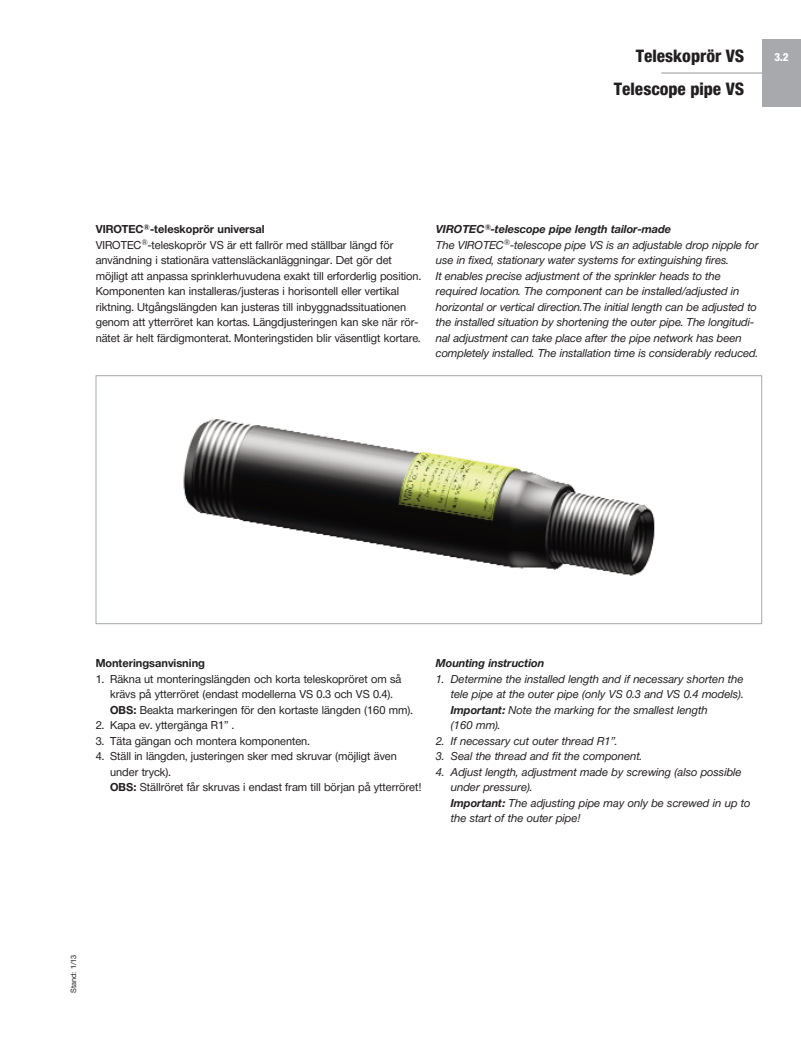
<style>
.page{position:relative;width:801px;height:1053px;background:#fff}
.page>*{position:absolute;margin:0;border:0;box-sizing:border-box;transform-origin:0 0}
.t1{font:800 17.5px "Neue Helvetica Condensed BSK";color:#231f20}
.t2{font:italic 11.25px/15.5px "Neue Helvetica BSK";letter-spacing:-.005em;color:#231f20}
.t3{font:11.25px/15.5px "Neue Helvetica BSK";color:#231f20}
.t4{font:700 11.25px "Neue Helvetica BSK";color:#231f20}
.t5{font:italic 700 11.25px "Neue Helvetica BSK";color:#231f20}
.t6{font:800 11.25px "Neue Helvetica Condensed BSK";color:#fff}
.t7{font:7.5px "Neue Helvetica BSK";color:#231f20}
.s1{font-weight:700}
</style>
<div class="page">
<div style="left:762px;top:39px;width:39px;height:68px;background:#a8a9ad"></div>
<hr style="left:661px;top:72px;width:101px;height:2px;background:#a8a9ad">
<img style="left:183px;top:419px;width:472px;height:157px">
<div style="left:96px;top:375px;width:666px;height:249px;border:1px solid #a8a9ad"></div>
<h1 class="t1" style="left:636px;top:46px;width:110px">Teleskoprör VS</h1>
<p class="t6" style="left:774px;top:51px;width:16px">3.2</p>
<h1 class="t1" style="left:614px;top:80px;width:132px">Telescope pipe VS</h1>
<p class="t3" style="left:96px;top:221px;width:327px"><span class="s1">VIROTEC</span><sup>®</sup><span class="s1">-teleskoprör universal<br></span>VIROTEC<sup>®</sup>-teleskoprör VS är ett fallrör med ställbar längd för användning i stationära vattensläckanläggningar. Det gör det möjligt att anpassa sprinklerhuvudena exakt till erforderlig position.<br>Komponenten kan installeras/justeras i horisontell eller vertikal riktning. Utgångslängden kan justeras till inbyggnadssituationen genom att ytterröret kan kortas. Längdjusteringen kan ske när rör&shy;nätet är helt färdigmonterat. Monteringstiden blir väsentligt kortare.</p>
<p class="t2" style="left:436px;top:221px;width:324px"><span class="s1">VIROTEC</span><sup>®</sup><span class="s1">-telescope pipe length tailor-made<br></span>The VIROTEC<sup>®</sup>-telescope pipe VS is an adjustable drop nipple for use in fixed, stationary water systems for extinguishing fires.<br>It enables precise adjustment of the sprinkler heads to the required location. The component can be installed/adjusted in horizontal or vertical direction.The initial length can be adjusted to the installed situation by shortening the outer pipe. The longitudi&shy;nal adjustment can take place after the pipe network has been completely installed. The installation time is considerably reduced.</p>
<p class="t4" style="left:96px;top:657px;width:111px">Monteringsanvisning</p>
<p class="t3" style="left:110px;top:671px;width:304px;text-indent:-14px">1. Räkna ut monteringslängden och korta teleskopröret om så krävs på ytterröret (endast modellerna VS 0.3 och VS 0.4).<br><span class="s1">OBS:</span> Beakta markeringen för den kortaste längden (160 mm).</p>
<p class="t3" style="left:96px;top:717px;width:140px">2. Kapa ev. yttergänga R1” .</p>
<p class="t3" style="left:96px;top:733px;width:215px">3. Täta gängan och montera komponenten.</p>
<p class="t3" style="left:110px;top:748px;width:313px;text-indent:-14px">4. Ställ in längden, justeringen sker med skruvar (möjligt även under tryck).<br><span class="s1">OBS:</span> Ställröret får skruvas i endast fram till början på ytterröret!</p>
<p class="t5" style="left:436px;top:657px;width:110px">Mounting instruction</p>
<p class="t2" style="left:451px;top:671px;width:294px;text-indent:-15px">1. Determine the installed length and if necessary shorten the tele pipe at the outer pipe (only VS 0.3 and VS 0.4 models).<br><span class="s1">Important:</span> Note the marking for the smallest length<br>(160 mm).</p>
<p class="t2" style="left:436px;top:733px;width:183px">2. If necessary cut outer thread R1”.</p>
<p class="t2" style="left:436px;top:748px;width:208px">3. Seal the thread and fit the component.</p>
<p class="t2" style="left:451px;top:764px;width:301px;text-indent:-15px">4. Adjust length, adjustment made by screwing (also possible under pressure).<br><span class="s1">Important:</span> The adjusting pipe may only be screwed in up to the start of the outer pipe!</p>
<p class="t7" style="left:69px;top:992px;width:40px;rotate:-90deg">Stand: 1/13</p>
</div>
